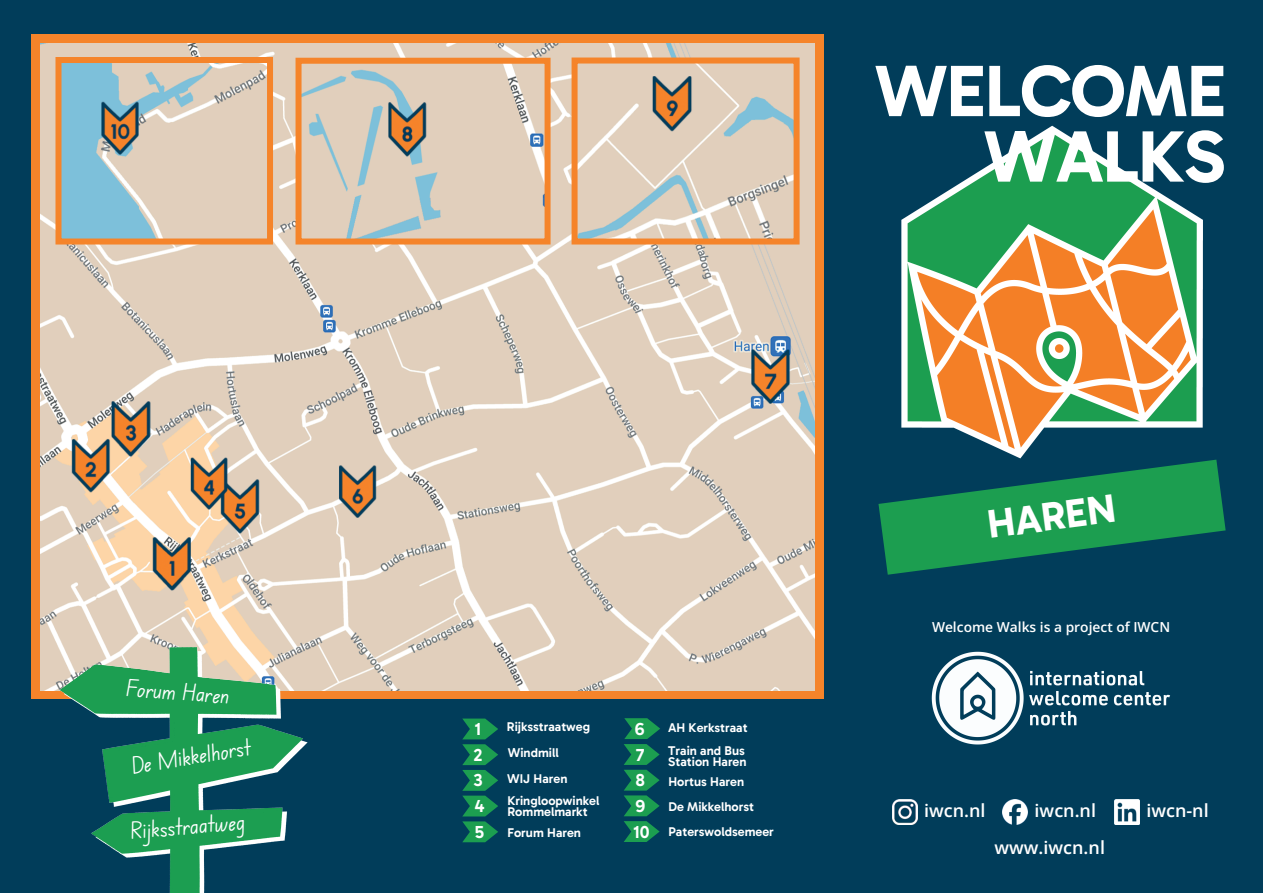
<style>
.page{position:relative;width:1263px;height:893px;background:#013d5a}
.page>*{position:absolute;margin:0;border:0;box-sizing:border-box;transform-origin:0 0}
.t1{font:73.8px/65.6px "Gabarito";letter-spacing:-.015em;color:#fff;text-align:right}
.t2{font:40.5px "Gabarito";color:#fff}
.t3{font:22.5px "Edu NSWACT Foundation";color:#fff}
.t4{font:18px "Open Sans";color:#fff}
.t5{font:17.7px "Gabarito";color:#fff}
.t6{font:13.8px "Open Sans";color:#fff}
.t7{font:12.9px/11.2px "Gabarito";color:#fff}
.s1{font-size:17.7px}
</style>
<div class="page">
<div style="left:32px;top:34px;width:792px;height:665px;background:#f5842a"></div>
<img style="left:40px;top:44px;width:774px;height:646px">
<img style="left:901px;top:125px;width:302px;height:334px">
<img style="left:31px;top:636px;width:333px;height:257px">
<img style="left:1002px;top:800px;width:25px;height:25px">
<img style="left:892px;top:800px;width:25px;height:24px">
<img style="left:1114px;top:800px;width:25px;height:24px">
<svg style="left:878px;top:460px;width:348px;height:115px"></svg>
<svg style="left:624px;top:718px;width:36px;height:124px"></svg>
<svg style="left:462px;top:719px;width:36px;height:123px"></svg>
<img style="left:303px;top:65px;width:240px;height:172px">
<div style="left:296px;top:58px;width:254px;height:186px;border:6px solid #f5842a"></div>
<img style="left:579px;top:65px;width:214px;height:172px">
<div style="left:572px;top:58px;width:228px;height:186px;border:6px solid #f5842a"></div>
<img style="left:63px;top:64px;width:203px;height:173px">
<div style="left:56px;top:57px;width:217px;height:187px;border:6px solid #f5842a"></div>
<img style="left:931px;top:651px;width:239px;height:94px">
<h3 class="t3" style="left:127px;top:676px;width:106px;rotate:4deg">Forum Haren</h3>
<h3 class="t3" style="left:130px;top:754px;width:122px;rotate:-9deg">De Mikkelhorst</h3>
<h3 class="t3" style="left:129px;top:819px;width:117px;rotate:-5deg">Rijksstraatweg</h3>
<h1 class="t1" style="left:874px;top:59px;width:353px">WELCOME<br>WALKS</h1>
<h2 class="t2" style="left:985px;top:499px;width:130px;rotate:-7deg">HAREN</h2>
<p class="t6" style="left:932px;top:617px;width:240px">Welcome Walks is a project of IWCN</p>
<h3 class="t5" style="left:475px;top:718px;width:8px">1</h3>
<p class="t7" style="left:507px;top:721px;width:85px">Rijksstraatweg</p>
<h3 class="t5" style="left:635px;top:718px;width:11px">6</h3>
<p class="t7" style="left:668px;top:722px;width:81px">AH Kerkstraat</p>
<h3 class="t5" style="left:473px;top:744px;width:11px">2</h3>
<h3 class="t5" style="left:473px;top:769px;width:11px">3</h3>
<h3 class="t5" style="left:474px;top:795px;width:12px">4</h3>
<h3 class="t5" style="left:475px;top:821px;width:11px">5</h3>
<p class="t7" style="left:507px;top:740px;width:62px;line-height:26.2px">Windmill<br>WIJ Haren</p>
<p class="t7" style="left:507px;top:795px;width:94px">Kringloopwinkel<br>Rommelmarkt</p>
<p class="t7" style="left:507px;top:827px;width:75px">Forum Haren</p>
<h3 class="t5" style="left:636px;top:744px;width:10px">7</h3>
<p class="t7" style="left:668px;top:745px;width:80px">Train and Bus<br>Station Haren</p>
<h3 class="t5" style="left:635px;top:769px;width:11px">8</h3>
<p class="t7" style="left:668px;top:770px;width:87px;line-height:24.2px">Hortus Haren<br>De Mikkelhorst</p>
<p class="t7" style="left:633px;top:826px;width:142px"><span class="s1">10</span> Paterswoldsemeer</p>
<h3 class="t5" style="left:635px;top:795px;width:11px">9</h3>
<h3 class="t4" style="left:924px;top:798px;width:63px">iwcn.nl</h3>
<h3 class="t4" style="left:1035px;top:798px;width:63px">iwcn.nl</h3>
<h3 class="t4" style="left:1146px;top:798px;width:64px">iwcn-nl</h3>
<h3 class="t4" style="left:994px;top:836px;width:112px">www.iwcn.nl</h3>
</div>
